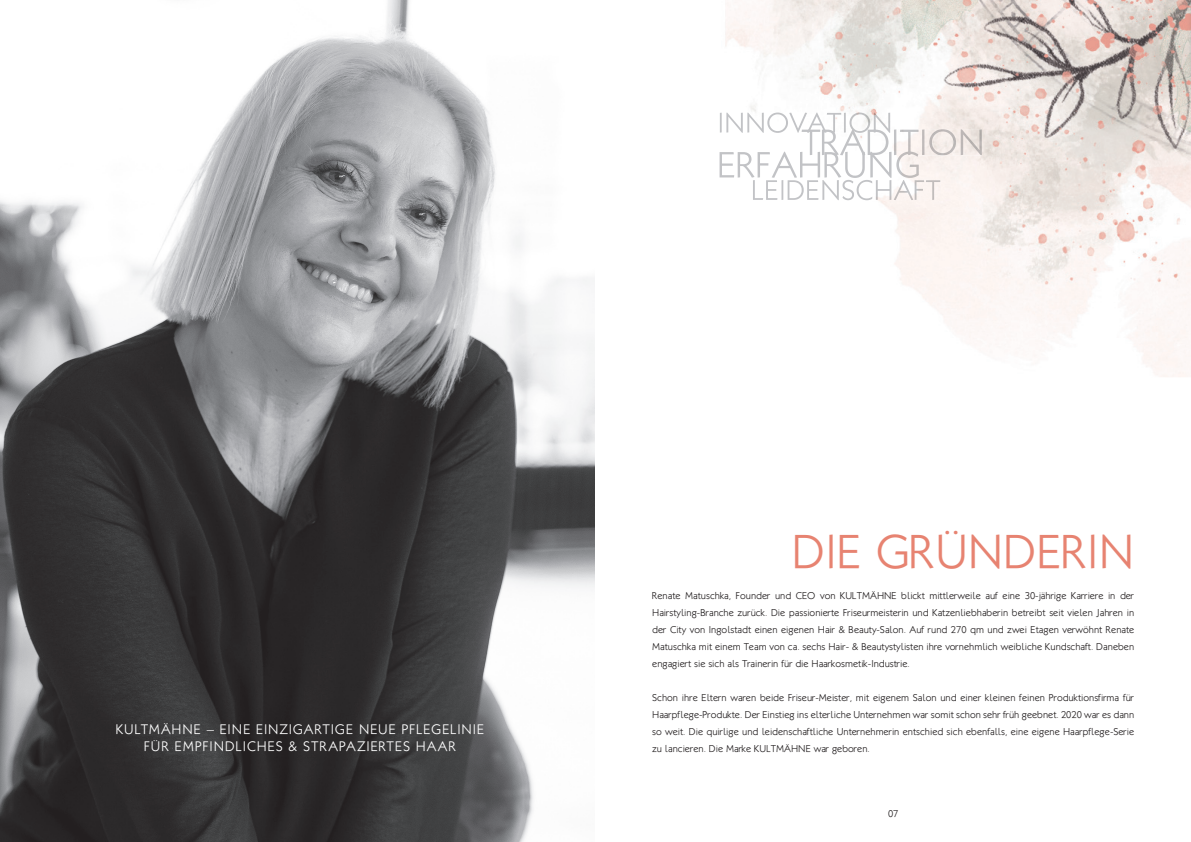
<style>
.page{position:relative;width:1191px;height:842px;background:#fff}
.page>*{position:absolute;margin:0;border:0;box-sizing:border-box;transform-origin:0 0}
.t1{font:300 48px "Klill";color:#e78371}
.t2{font:300 14px/16.8px "Klill";letter-spacing:.065em;color:#fff;text-align:center}
.t3{font:300 10px/17px "Klill";color:#231f20;text-align:justify}
</style>
<div class="page">
<img style="left:0;top:0;width:595px;height:842px">
<img style="left:720px;top:0;width:471px;height:377px">
<img style="left:720px;top:113px;width:170px;height:16px">
<img style="left:720px;top:129px;width:262px;height:26px">
<img style="left:720px;top:129px;width:170px;height:4px">
<img style="left:719px;top:155px;width:199px;height:23px">
<img style="left:719px;top:152px;width:199px;height:3px">
<svg style="left:720px;top:200px;width:26px;height:1px"></svg>
<img style="left:753px;top:180px;width:187px;height:20px">
<h2 class="t2" style="left:116px;top:721px;width:370px">KULTMÄHNE – EINE EINZIGARTIGE NEUE PFLEGELINIE<br>FÜR EMPFINDLICHES &amp; STRAPAZIERTES HAAR</h2>
<h1 class="t1" style="left:792px;top:524px;width:344px">DIE GRÜNDERIN</h1>
<p class="t3" style="left:652px;top:587px;width:483px">Renate Matuschka, Founder und CEO von KULTMÄHNE blickt mittlerweile auf eine 30-jährige Karriere in der Hairstyling-Branche zurück. Die passionierte Friseurmeisterin und Katzenliebhaberin betreibt seit vielen Jahren in der City von Ingolstadt einen eigenen Hair &amp; Beauty-Salon. Auf rund 270 qm und zwei Etagen verwöhnt Renate Matuschka mit einem Team von ca. sechs Hair- &amp; Beautystylisten ihre vornehmlich weibliche Kundschaft. Daneben engagiert sie sich als Trainerin für die Haarkosmetik-Industrie.</p>
<p class="t3" style="left:652px;top:689px;width:483px">Schon ihre Eltern waren beide Friseur-Meister, mit eigenem Salon und einer kleinen feinen Produktionsfirma für Haarpflege-Produkte. Der Einstieg ins elterliche Unternehmen war somit schon sehr früh geebnet. 2020 war es dann so weit. Die quirlige und leidenschaftliche Unternehmerin entschied sich ebenfalls, eine eigene Haarpflege-Serie zu lancieren. Die Marke KULTMÄHNE war geboren.</p>
<p class="t3" style="left:888px;top:805px;width:12px">07</p>
</div>
